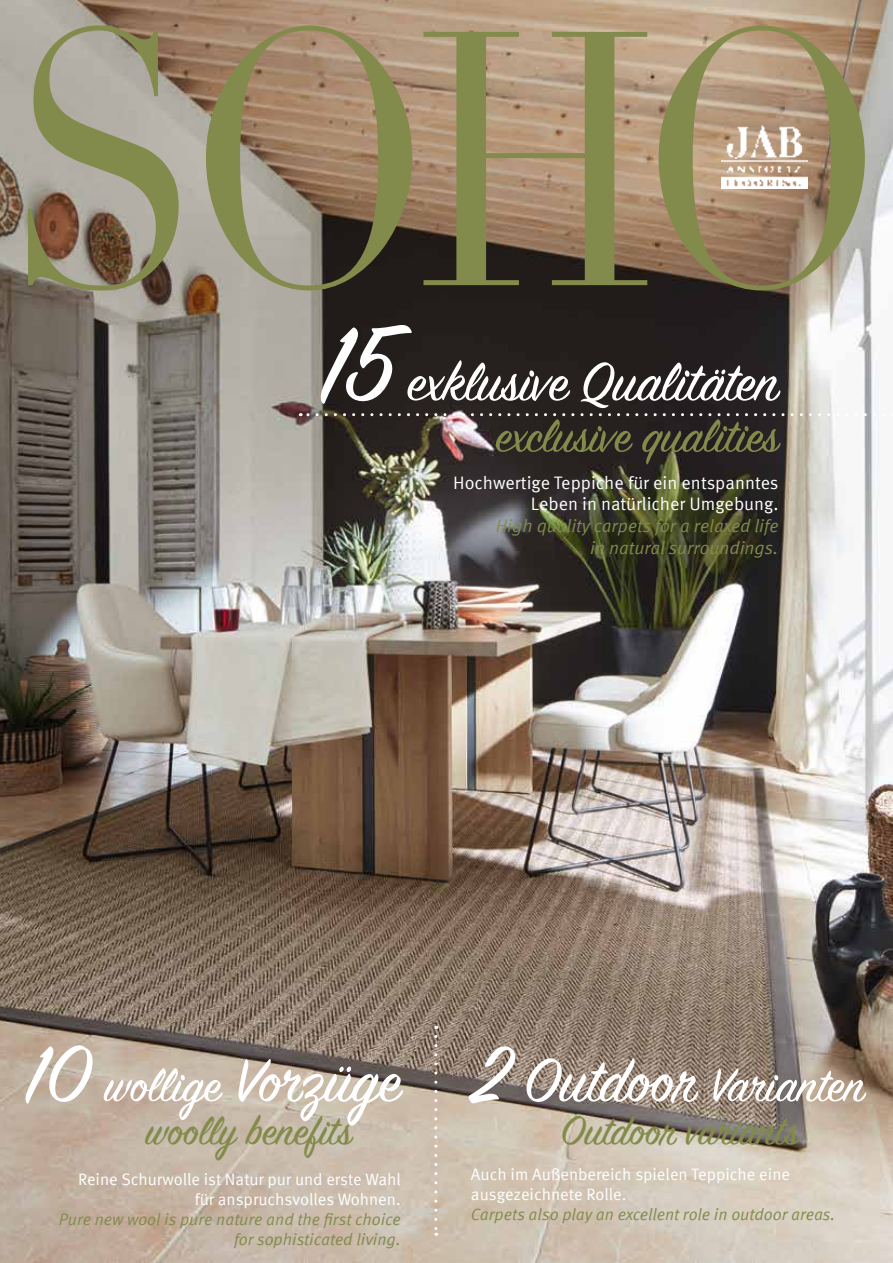
<style>
.page{position:relative;width:893px;height:1263px;background:#fff}
.page>*{position:absolute;margin:0;border:0;box-sizing:border-box;transform-origin:0 0}
.t1{font:60px "Sign Painter House Script";color:#fff}
.t2{font:52.5px "Sign Painter House Script";color:#fff}
.t3{font:51.45px "Sign Painter House Script";color:#828b4b}
.t4{font:45px "Sign Painter House Script";color:#828b4b}
.t5{font:18px/21.6px "Meta Offc Norm";color:#fff;text-align:right}
.t6{font:18px/21.6px "Meta Offc Norm Ita";color:#828b4b;text-align:right}
.t7{font:16.5px/19.8px "Meta Offc Norm";color:#fff;text-align:right}
.t8{font:16.5px/19.8px "Meta Offc Norm Ita";color:#828b4b;text-align:right}
.s1{font-size:120px}
.s2{font-size:90px}
.s3{font-size:67.5px}
</style>
<div class="page">
<img style="left:0;top:0;width:893px;height:1263px">
<svg style="left:28px;top:25px;width:837px;height:265px;background:#988a6c"></svg>
<svg style="left:300px;top:413px;width:593px;height:3px"></svg>
<svg style="left:434px;top:1036px;width:3px;height:200px"></svg>
<h1 class="t1" style="left:321px;top:345px;width:459px"><span class="s1">15</span> exklusive Qualitäten</h1>
<h3 class="t3" style="left:496px;top:404px;width:284px">exclusive qualities</h3>
<p class="t5" style="left:453px;top:472px;width:327px">Hochwertige Teppiche für ein entspanntes<br>Leben in natürlicher Umgebung.</p>
<p class="t6" style="left:496px;top:515px;width:284px">High quality carpets for a relaxed life in natural surroundings.</p>
<h2 class="t2" style="left:26px;top:1053px;width:376px"><span class="s2">10</span> wollige <span class="s3">Vorzüge</span></h2>
<h3 class="t4" style="left:146px;top:1103px;width:207px">woolly benefits</h3>
<p class="t7" style="left:78px;top:1170px;width:324px">Reine Schurwolle ist Natur pur und erste Wahl für anspruchsvolles Wohnen.</p>
<p class="t8" style="left:59px;top:1209px;width:343px">Pure new wool is pure nature and the first choice for sophisticated living.</p>
<h2 class="t2" style="left:471px;top:1053px;width:395px"><span class="s2">2</span> <span class="s3">Outdoor</span> Varianten</h2>
<h3 class="t4" style="left:561px;top:1103px;width:239px">Outdoor variants</h3>
<p class="t7" style="left:471px;top:1165px;width:321px;text-align:left">Auch im Außenbereich spielen Teppiche eine ausgezeichnete Rolle.</p>
<p class="t8" style="left:471px;top:1205px;width:366px">Carpets also play an excellent role in outdoor areas.</p>
</div>
